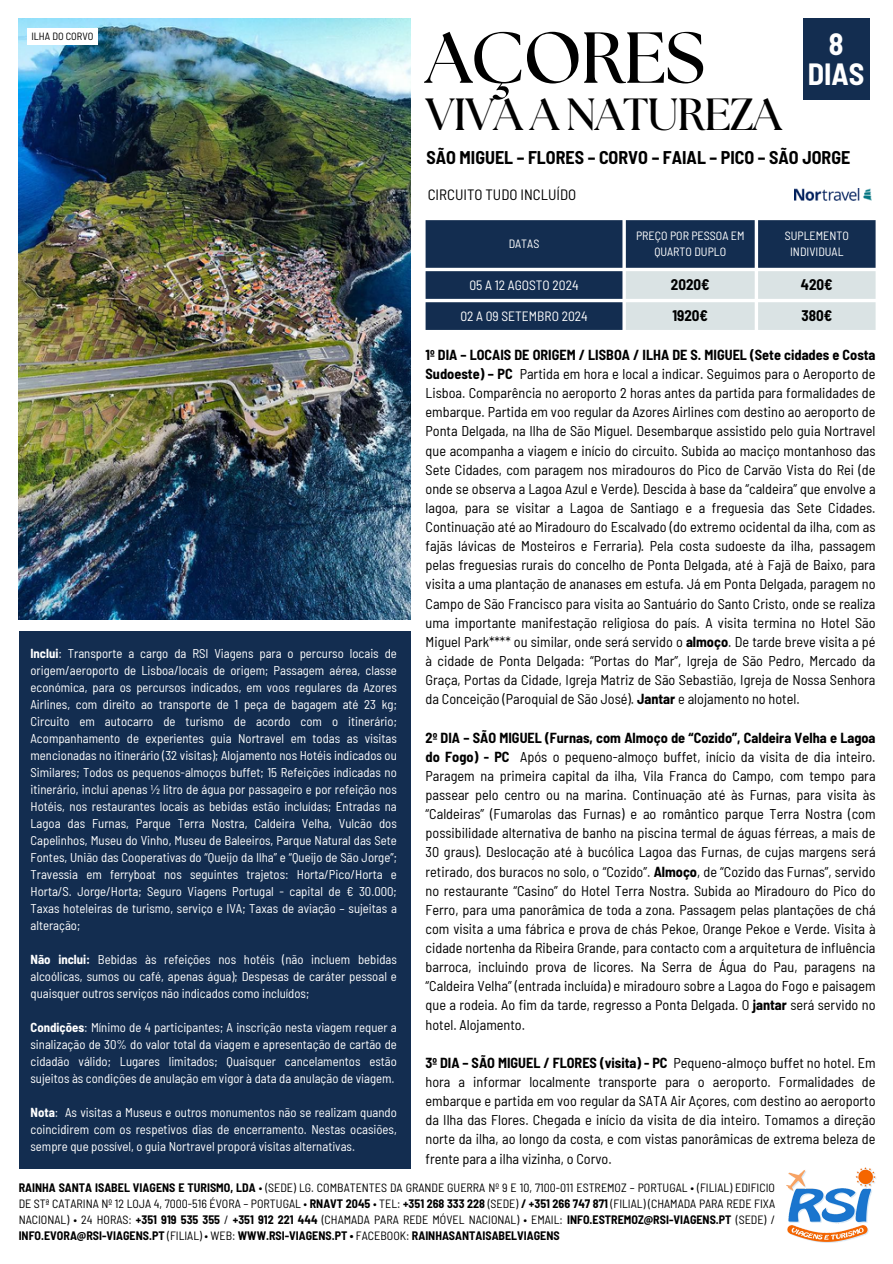
<style>
.page{position:relative;width:893px;height:1264px;background:#fff}
.page>*{position:absolute;margin:0;border:0;box-sizing:border-box;transform-origin:0 0}
.t1{font:700 72px "The Seasons";letter-spacing:-.02em;color:#000}
.t2{font:700 45px "The Seasons";letter-spacing:-.02em;color:#000}
.t3{font:700 semi-condensed 30px "Barlow";color:#fff}
.t4{font:700 semi-condensed 18px "Barlow";color:#000}
.t5{font:semi-condensed 15px "Barlow";color:#000}
.t6{font:700 semi-condensed 15px "Barlow";color:#000}
.t7{font:semi-condensed 14.25px/19.2px "Barlow";color:#000;text-align:justify}
.t8{font:semi-condensed 13.5px "Barlow";color:#fff}
.t9{font:semi-condensed 12.75px/17px "Barlow";color:#fff;text-align:justify}
.t10{font:semi-condensed 12px/16px "Barlow";color:#000;text-align:justify}
.t11{font:semi-condensed 12px/16px "Barlow";color:#fff;text-align:center}
.t12{font:semi-condensed 10.5px "Barlow";color:#000}
.s1{font-weight:700}
</style>
<div class="page">
<img style="left:786px;top:1167px;width:90px;height:75px">
<div style="left:19px;top:631px;width:391px;height:537px;background:#132d50"></div>
<img style="left:19px;top:18px;width:391px;height:601px">
<div style="left:802px;top:18px;width:67px;height:82px;background:#132d50"></div>
<img style="left:794px;top:188px;width:77px;height:13px">
<svg style="left:425px;top:220px;width:450px;height:110px;background:#243d5d"></svg>
<div style="left:625px;top:271px;width:250px;height:59px;background:#dae3e4"></div>
<div style="left:27px;top:28px;width:71px;height:17px;background:#fff"></div>
<p class="t12" style="left:31px;top:29px;width:64px">ILHA DO CORVO</p>
<p class="t1" style="left:425px;top:25px;width:281px">AÇORES</p>
<p class="t2" style="left:425px;top:94px;width:358px">VIVA A NATUREZA</p>
<p class="t3" style="left:828px;top:25px;width:16px">8</p>
<p class="t3" style="left:807px;top:55px;width:58px">DIAS</p>
<p class="t4" style="left:426px;top:146px;width:425px">SÃO MIGUEL – FLORES – CORVO – FAIAL – PICO – SÃO JORGE</p>
<p class="t5" style="left:427px;top:185px;width:150px">CIRCUITO TUDO INCLUÍDO</p>
<p class="t11" style="left:508px;top:235px;width:32px">DATAS</p>
<p class="t11" style="left:636px;top:227px;width:110px">PREÇO POR PESSOA EM<br>QUARTO DUPLO</p>
<p class="t11" style="left:784px;top:227px;width:65px">SUPLEMENTO</p>
<p class="t11" style="left:790px;top:243px;width:55px">INDIVIDUAL</p>
<p class="t8" style="left:469px;top:277px;width:111px">05 A 12 AGOSTO 2024</p>
<p class="t6" style="left:670px;top:275px;width:40px">2020€</p>
<p class="t6" style="left:800px;top:275px;width:33px">420€</p>
<p class="t8" style="left:460px;top:308px;width:129px">02 A 09 SETEMBRO 2024</p>
<p class="t6" style="left:672px;top:306px;width:37px">1920€</p>
<p class="t6" style="left:801px;top:306px;width:32px">380€</p>
<p class="t7" style="left:425px;top:344px;width:451px"><span class="s1">1º DIA – LOCAIS DE ORIGEM / LISBOA / ILHA DE S. MIGUEL (Sete cidades e Costa Sudoeste) – PC</span> Partida em hora e local a indicar. Seguimos para o Aeroporto de Lisboa. Comparência no aeroporto 2 horas antes da partida para formalidades de embarque. Partida em voo regular da Azores Airlines com destino ao aeroporto de Ponta Delgada, na Ilha de São Miguel. Desembarque assistido pelo guia Nortravel que acompanha a viagem e início do circuito. Subida ao maciço montanhoso das Sete Cidades, com paragem nos miradouros do Pico de Carvão Vista do Rei (de onde se observa a Lagoa Azul e Verde). Descida à base da “caldeira” que envolve a lagoa, para se visitar a Lagoa de Santiago e a freguesia das Sete Cidades.<br>Continuação até ao Miradouro do Escalvado (do extremo ocidental da ilha, com as fajãs lávicas de Mosteiros e Ferraria). Pela costa sudoeste da ilha, passagem pelas freguesias rurais do concelho de Ponta Delgada, até à Fajã de Baixo, para visita a uma plantação de ananases em estufa. Já em Ponta Delgada, paragem no Campo de São Francisco para visita ao Santuário do Santo Cristo, onde se realiza uma importante manifestação religiosa do país. A visita termina no Hotel São Miguel Park**** ou similar, onde será servido o <span class="s1">almoço</span>. De tarde breve visita a pé à cidade de Ponta Delgada: “Portas do Mar”, Igreja de São Pedro, Mercado da Graça, Portas da Cidade, Igreja Matriz de São Sebastião, Igreja de Nossa Senhora da Conceição (Paroquial de São José). <span class="s1">Jantar</span> e alojamento no hotel.</p>
<p class="t7" style="left:425px;top:727px;width:451px"><span class="s1">2º DIA – SÃO MIGUEL (Furnas, com Almoço de “Cozido”, Caldeira Velha e Lagoa do Fogo) - PC</span> Após o pequeno-almoço buffet, início da visita de dia inteiro.<br>Paragem na primeira capital da ilha, Vila Franca do Campo, com tempo para passear pelo centro ou na marina. Continuação até às Furnas, para visita às “Caldeiras” (Fumarolas das Furnas) e ao romântico parque Terra Nostra (com possibilidade alternativa de banho na piscina termal de águas férreas, a mais de 30 graus). Deslocação até à bucólica Lagoa das Furnas, de cujas margens será retirado, dos buracos no solo, o “Cozido”. <span class="s1">Almoço</span>, de “Cozido das Furnas”, servido no restaurante “Casino” do Hotel Terra Nostra. Subida ao Miradouro do Pico do Ferro, para uma panorâmica de toda a zona. Passagem pelas plantações de chá com visita a uma fábrica e prova de chás Pekoe, Orange Pekoe e Verde. Visita à cidade nortenha da Ribeira Grande, para contacto com a arquitetura de influência barroca, incluindo prova de licores. Na Serra de Água do Pau, paragens na “Caldeira Velha” (entrada incluída) e miradouro sobre a Lagoa do Fogo e paisagem que a rodeia. Ao fim da tarde, regresso a Ponta Delgada. O <span class="s1">jantar</span> será servido no hotel. Alojamento.</p>
<p class="t7" style="left:425px;top:1052px;width:451px"><span class="s1">3º DIA – SÃO MIGUEL / FLORES (visita) - PC</span> Pequeno-almoço buffet no hotel. Em hora a informar localmente transporte para o aeroporto. Formalidades de embarque e partida em voo regular da SATA Air Açores, com destino ao aeroporto da Ilha das Flores. Chegada e início da visita de dia inteiro. Tomamos a direção norte da ilha, ao longo da costa, e com vistas panorâmicas de extrema beleza de frente para a ilha vizinha, o Corvo.</p>
<p class="t10" style="left:19px;top:1179px;width:757px"><span class="s1">RAINHA SANTA ISABEL VIAGENS E TURISMO, LDA</span> • (SEDE) LG. COMBATENTES DA GRANDE GUERRA Nº 9 E 10, 7100-011 ESTREMOZ – PORTUGAL • (FILIAL) EDIFICIO DE STª CATARINA Nº 12 LOJA 4, 7000-516 ÉVORA – PORTUGAL • <span class="s1">RNAVT 2045</span> • TEL: <span class="s1">+351 268 333 228</span> (SEDE) <span class="s1">/ +351 266 747 871</span> (FILIAL) (CHAMADA PARA REDE FIXA NACIONAL) • 24 HORAS: <span class="s1">+351 919 535 355</span> / <span class="s1">+351 912 221 444</span> (CHAMADA PARA REDE MÓVEL NACIONAL) • EMAIL: <span class="s1">INFO.ESTREMOZ@RSI-VIAGENS.PT</span> (SEDE) / <span class="s1">INFO.EVORA@RSI-VIAGENS.PT</span> (FILIAL) • WEB: <span class="s1">WWW.RSI-VIAGENS.PT •</span> FACEBOOK: <span class="s1">RAINHASANTAISABELVIAGENS</span></p>
<p class="t9" style="left:30px;top:644px;width:368px"><span class="s1">Inclui</span>: Transporte a cargo da RSI Viagens para o percurso locais de origem/aeroporto de Lisboa/locais de origem; Passagem aérea, classe económica, para os percursos indicados, em voos regulares da Azores Airlines, com direito ao transporte de 1 peça de bagagem até 23 kg; Circuito em autocarro de turismo de acordo com o itinerário; Acompanhamento de experientes guia Nortravel em todas as visitas mencionadas no itinerário (32 visitas); Alojamento nos Hotéis indicados ou Similares; Todos os pequenos-almoços buffet; 15 Refeições indicadas no itinerário, inclui apenas ½ litro de água por passageiro e por refeição nos Hotéis, nos restaurantes locais as bebidas estão incluídas; Entradas na Lagoa das Furnas, Parque Terra Nostra, Caldeira Velha, Vulcão dos Capelinhos, Museu do Vinho, Museu de Baleeiros, Parque Natural das Sete Fontes, União das Cooperativas do “Queijo da Ilha” e “Queijo de São Jorge”; Travessia em ferryboat nos seguintes trajetos: Horta/Pico/Horta e Horta/S. Jorge/Horta; Seguro Viagens Portugal - capital de € 30.000; Taxas hoteleiras de turismo, serviço e IVA; Taxas de aviação – sujeitas a alteração;</p>
<p class="t9" style="left:30px;top:950px;width:368px"><span class="s1">Não inclui:</span> Bebidas às refeições nos hotéis (não incluem bebidas alcoólicas, sumos ou café, apenas água); Despesas de caráter pessoal e quaisquer outros serviços não indicados como incluídos;</p>
<p class="t9" style="left:30px;top:1018px;width:368px"><span class="s1">Condições</span>: Mínimo de 4 participantes; A inscrição nesta viagem requer a sinalização de 30% do valor total da viagem e apresentação de cartão de cidadão válido; Lugares limitados; Quaisquer cancelamentos estão sujeitos às condições de anulação em vigor à data da anulação de viagem.</p>
<p class="t9" style="left:30px;top:1103px;width:368px"><span class="s1">Nota</span>: As visitas a Museus e outros monumentos não se realizam quando coincidirem com os respetivos dias de encerramento. Nestas ocasiões, sempre que possível, o guia Nortravel proporá visitas alternativas.</p>
</div>
